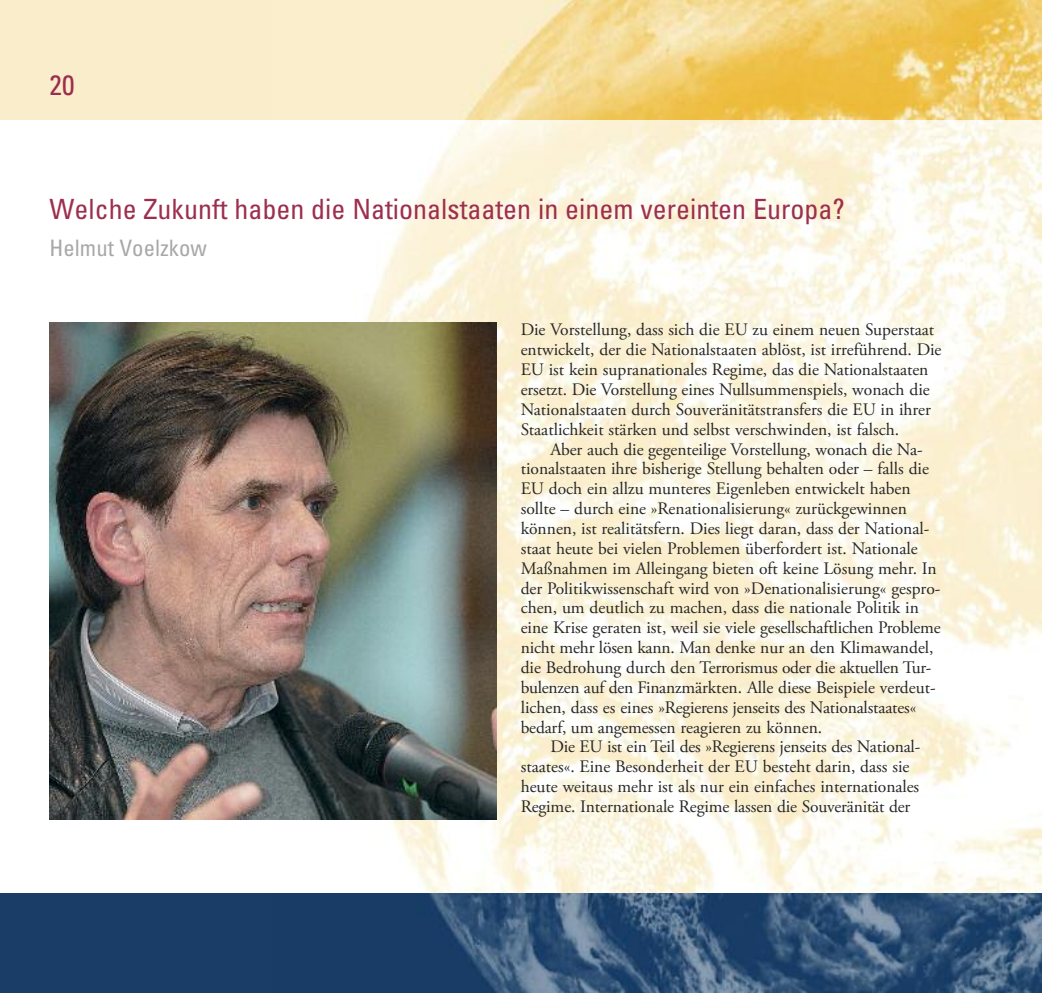
<style>
.page{position:relative;width:1042px;height:993px;background:#fff}
.page>*{position:absolute;margin:0;border:0;box-sizing:border-box;transform-origin:0 0}
.t1{font:condensed 28px "Univers";color:#9d2e4e}
.t2{font:condensed 22.75px "Univers";color:#a9a8a9}
.t3{font:17.5px/19.8px "Adobe Garamond Pro";color:#272627}
</style>
<div class="page">
<img style="left:272px;top:119px;width:770px;height:774px">
<div style="left:0;top:0;width:1042px;height:119px;background:#faedcc"></div>
<img style="left:465px;top:0;width:577px;height:119px">
<div style="left:0;top:893px;width:1042px;height:99px;background:#1a3d68"></div>
<img style="left:430px;top:893px;width:612px;height:99px">
<img style="left:50px;top:322px;width:446px;height:497px">
<h1 class="t1" style="left:50px;top:69px;width:26px">20</h1>
<h1 class="t1" style="left:50px;top:193px;width:797px">Welche Zukunft haben die Nationalstaaten in einem vereinten Europa?</h1>
<h2 class="t2" style="left:50px;top:235px;width:159px">Helmut Voelzkow</h2>
<p class="t3" style="left:521px;top:321px;width:422px">Die Vorstellung, dass sich die EU zu einem neuen Superstaat entwickelt, der die Nationalstaaten ablöst, ist irreführend. Die EU ist kein supranationales Regime, das die Nationalstaaten ersetzt. Die Vorstellung eines Nullsummenspiels, wonach die Nationalstaaten durch Souveränitätstransfers die EU in ihrer Staatlichkeit stärken und selbst verschwinden, ist falsch.</p>
<p class="t3" style="left:521px;top:440px;width:422px;text-indent:30px">Aber auch die gegenteilige Vorstellung, wonach die Na&shy;tionalstaaten ihre bisherige Stellung behalten oder – falls die EU doch ein allzu munteres Eigenleben entwickelt haben sollte – durch eine »Renationalisierung« zurückgewinnen können, ist realitätsfern. Dies liegt daran, dass der National&shy;staat heute bei vielen Problemen überfordert ist. Nationale Maßnahmen im Alleingang bieten oft keine Lösung mehr. In der Politikwissenschaft wird von »Denationalisierung« gespro&shy;chen, um deutlich zu machen, dass die nationale Politik in eine Krise geraten ist, weil sie viele gesellschaftlichen Probleme nicht mehr lösen kann. Man denke nur an den Klimawandel, die Bedrohung durch den Terrorismus oder die aktuellen Tur&shy;bulenzen auf den Finanzmärkten. Alle diese Beispiele verdeut&shy;lichen, dass es eines »Regierens jenseits des Nationalstaates« bedarf, um angemessen reagieren zu können.</p>
<p class="t3" style="left:521px;top:738px;width:401px;text-indent:30px">Die EU ist ein Teil des »Regierens jenseits des National&shy;staates«. Eine Besonderheit der EU besteht darin, dass sie heute weitaus mehr ist als nur ein einfaches internationales Regime. Internationale Regime lassen die Souveränität der</p>
</div>
